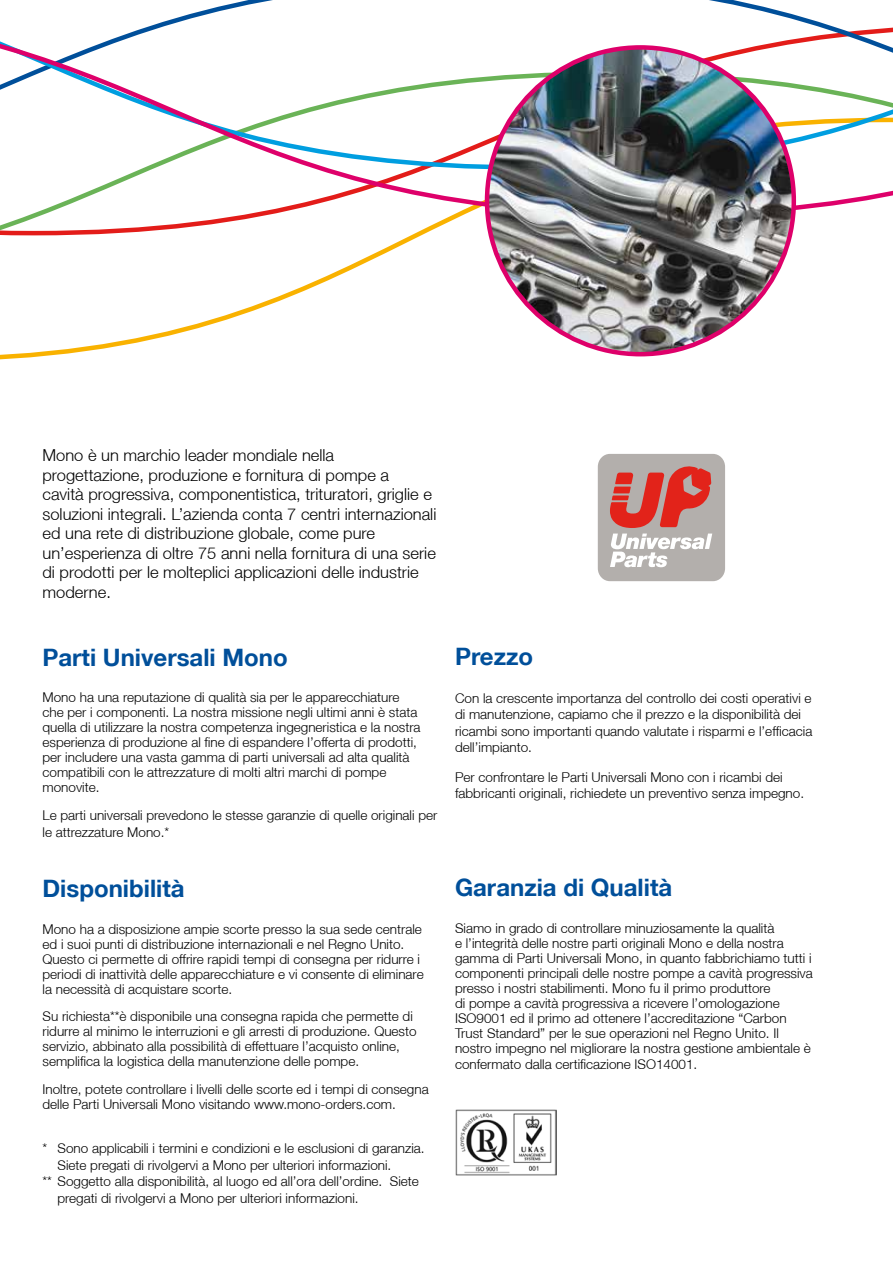
<style>
.page{position:relative;width:893px;height:1263px;background:#fff}
.page>*{position:absolute;margin:0;border:0;box-sizing:border-box;transform-origin:0 0}
.t1{font:700 24px "Helvetica Neue LT";color:#004f9a}
.t2{font:300 16.5px/19.5px "Helvetica Neue LT";color:#000}
.t3{font:300 13.5px/15px "Helvetica Neue LT";color:#000}
</style>
<div class="page">
<svg style="left:0;top:285px;width:668px;height:75px"></svg>
<svg style="left:0;top:219px;width:795px;height:66px"></svg>
<svg style="left:0;top:3px;width:893px;height:216px"></svg>
<img style="left:487px;top:48px;width:307px;height:306px">
<img style="left:455px;top:1109px;width:102px;height:66px">
<div style="left:598px;top:454px;width:127px;height:127px;background:#b3afac;border-radius:12px"></div>
<svg style="left:610px;top:466px;width:102px;height:101px"></svg>
<p class="t2" style="left:43px;top:445px;width:395px">Mono è un marchio leader mondiale nella progettazione, produzione e fornitura di pompe a<br>cavità progressiva, componentistica, trituratori, griglie e soluzioni integrali. L’azienda conta 7 centri internazionali ed una rete di distribuzione globale, come pure un’esperienza di oltre 75 anni nella fornitura di una serie di prodotti per le molteplici applicazioni delle industrie moderne.</p>
<h1 class="t1" style="left:43px;top:643px;width:247px">Parti Universali Mono</h1>
<p class="t3" style="left:43px;top:690px;width:380px">Mono ha una reputazione di qualità sia per le apparecchiature che per i componenti. La nostra missione negli ultimi anni è stata quella di utilizzare la nostra competenza ingegneristica e la nostra esperienza di produzione al fine di espandere l’offerta di prodotti, per includere una vasta gamma di parti universali ad alta qualità compatibili con le attrezzature di molti altri marchi di pompe monovite.</p>
<p class="t3" style="left:43px;top:807px;width:396px;line-height:16.5px">Le parti universali prevedono le stesse garanzie di quelle originali per le attrezzature Mono.*</p>
<h1 class="t1" style="left:43px;top:874px;width:144px">Disponibilità</h1>
<p class="t3" style="left:43px;top:921px;width:383px">Mono ha a disposizione ampie scorte presso la sua sede centrale ed i suoi punti di distribuzione internazionali e nel Regno Unito.<br>Questo ci permette di offrire rapidi tempi di consegna per ridurre i periodi di inattività delle apparecchiature e vi consente di eliminare la necessità di acquistare scorte.</p>
<p class="t3" style="left:43px;top:1009px;width:376px">Su richiesta**è disponibile una consegna rapida che permette di ridurre al minimo le interruzioni e gli arresti di produzione. Questo servizio, abbinato alla possibilità di effettuare l’acquisto online, semplifica la logistica della manutenzione delle pompe.</p>
<p class="t3" style="left:43px;top:1081px;width:388px">Inoltre, potete controllare i livelli delle scorte ed i tempi di consegna delle Parti Universali Mono visitando www.mono-orders.com.</p>
<p class="t3" style="left:43px;top:1140px;width:384px">* Sono applicabili i termini e condizioni e le esclusioni di garanzia.</p>
<p class="t3" style="left:58px;top:1157px;width:335px">Siete pregati di rivolgervi a Mono per ulteriori informazioni.</p>
<p class="t3" style="left:43px;top:1173px;width:378px">** Soggetto alla disponibilità, al luogo ed all’ora dell’ordine. Siete</p>
<p class="t3" style="left:58px;top:1190px;width:303px">pregati di rivolgervi a Mono per ulteriori informazioni.</p>
<h1 class="t1" style="left:455px;top:642px;width:80px">Prezzo</h1>
<p class="t3" style="left:455px;top:690px;width:359px;line-height:16.5px">Con la crescente importanza del controllo dei costi operativi e di manutenzione, capiamo che il prezzo e la disponibilità dei ricambi sono importanti quando valutate i risparmi e l’efficacia dell’impianto.</p>
<p class="t3" style="left:455px;top:768px;width:351px;line-height:16.5px">Per confrontare le Parti Universali Mono con i ricambi dei fabbricanti originali, richiedete un preventivo senza impegno.</p>
<h1 class="t1" style="left:455px;top:873px;width:219px">Garanzia di Qualità</h1>
<p class="t3" style="left:455px;top:920px;width:359px">Siamo in grado di controllare minuziosamente la qualità<br>e l’integrità delle nostre parti originali Mono e della nostra gamma di Parti Universali Mono, in quanto fabbrichiamo tutti i componenti principali delle nostre pompe a cavità progressiva presso i nostri stabilimenti. Mono fu il primo produttore<br>di pompe a cavità progressiva a ricevere l’omologazione ISO9001 ed il primo ad ottenere l’accreditazione “Carbon Trust Standard” per le sue operazioni nel Regno Unito. Il nostro impegno nel migliorare la nostra gestione ambientale è</p>
<p class="t3" style="left:455px;top:1056px;width:244px">confermato dalla certificazione ISO14001.</p>
</div>
